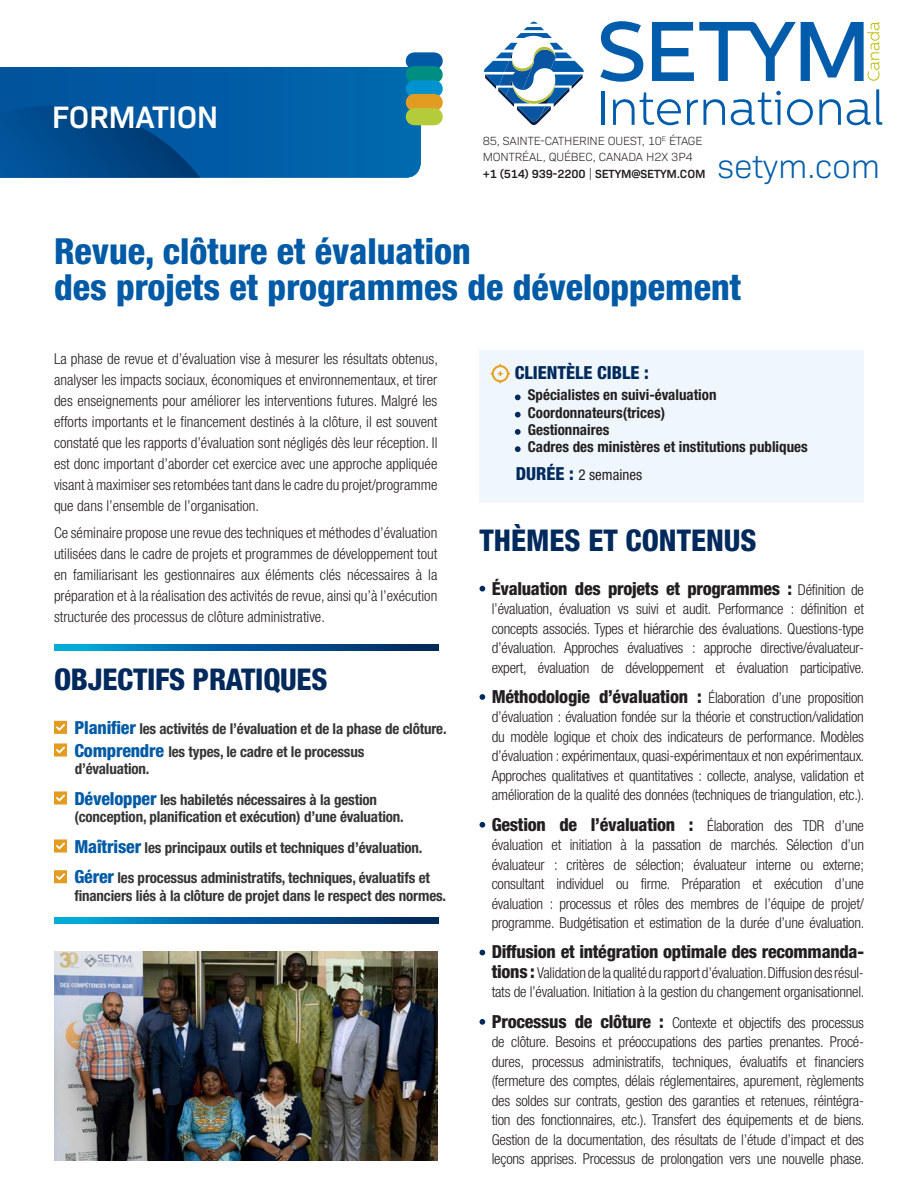
<style>
.page{position:relative;width:918px;height:1188px;background:#fff}
.page>*{position:absolute;margin:0;border:0;box-sizing:border-box;transform-origin:0 0}
.t1{font:800 condensed 36px "Helvetica Neue LT Std";color:#015aa5}
.t2{font:300 33.75px "Bio Sans";letter-spacing:-.01em;color:#015dab}
.t3{font:600 31.5px "Bio Sans";letter-spacing:-.015em;color:#fff}
.t4{font:800 condensed 30px "Helvetica Neue LT Std";letter-spacing:-.01em;color:#00295c}
.t5{font:800 condensed 18px "Helvetica Neue LT Std";letter-spacing:-.015em;color:#231f20}
.t6{font:800 condensed 18px "Helvetica Neue LT Std";color:#00295c}
.Body{font:300 condensed 15px/19.5px "Helvetica Neue LT Std";letter-spacing:-.015em;color:#231f20;text-align:justify}
.t7{font:700 condensed 15px/17.2px "Helvetica Neue LT Std";letter-spacing:-.01em;color:#363536}
.t8{font:700 condensed 15px/17.2px "Helvetica Neue LT Std";color:#231f20}
.t9{font:condensed 15px "Helvetica Neue LT Std";color:#231f20}
.t10{font:300 12px/16.5px "Bio Sans";letter-spacing:-.01em;color:#231f20}
.s1{font-weight:600}
.s2{font-weight:800;font-size:18px;color:#015aa5}
.s3{font-weight:800;font-size:18px;color:#00295c}
.s4{font-weight:300;font-size:15px}
.s5{font-weight:800;font-size:18px}
</style>
<div class="page">
<svg style="left:0;top:67px;width:421px;height:111px;background:#0260a6"></svg>
<svg style="left:0;top:105px;width:200px;height:73px;background:#004c8e"></svg>
<div style="left:414px;top:52px;width:20px;height:18px;background:#015aa5"></div>
<div style="left:414px;top:66px;width:20px;height:17px;background:#008d82"></div>
<div style="left:414px;top:80px;width:20px;height:17px;background:#0093d0"></div>
<div style="left:414px;top:94px;width:20px;height:17px;background:#e29c22"></div>
<div style="left:414px;top:108px;width:20px;height:17px;background:#b4cc3a"></div>
<svg style="left:484px;top:21px;width:100px;height:104px"></svg>
<svg style="left:600px;top:21px;width:43px;height:61px"></svg>
<hr style="left:601px;top:91px;width:3px;height:34px;background:#015dab">
<svg style="left:613px;top:92px;width:68px;height:33px"></svg>
<svg style="left:687px;top:100px;width:11px;height:25px"></svg>
<svg style="left:704px;top:99px;width:21px;height:26px"></svg>
<svg style="left:731px;top:91px;width:50px;height:34px"></svg>
<svg style="left:787px;top:99px;width:26px;height:26px"></svg>
<svg style="left:819px;top:99px;width:22px;height:26px"></svg>
<svg style="left:847px;top:89px;width:35px;height:36px"></svg>
<svg style="left:652px;top:22px;width:228px;height:59px"></svg>
<div style="left:480px;top:351px;width:384px;height:152px;background:#eff7fc"></div>
<svg style="left:480px;top:586px;width:5px;height:6px"></svg>
<svg style="left:480px;top:694px;width:5px;height:6px"></svg>
<svg style="left:480px;top:822px;width:5px;height:6px"></svg>
<svg style="left:480px;top:950px;width:5px;height:5px"></svg>
<svg style="left:480px;top:1019px;width:5px;height:6px"></svg>
<svg style="left:491px;top:364px;width:19px;height:19px"></svg>
<svg style="left:515px;top:395px;width:6px;height:5px"></svg>
<svg style="left:515px;top:412px;width:6px;height:6px"></svg>
<svg style="left:515px;top:429px;width:6px;height:6px"></svg>
<svg style="left:515px;top:446px;width:6px;height:6px"></svg>
<img style="left:54px;top:952px;width:383px;height:209px">
<svg style="left:54px;top:645px;width:384px;height:6px;background:#00619d"></svg>
<svg style="left:54px;top:721px;width:13px;height:13px"></svg>
<svg style="left:54px;top:743px;width:13px;height:14px"></svg>
<svg style="left:54px;top:791px;width:13px;height:14px"></svg>
<svg style="left:54px;top:839px;width:13px;height:14px"></svg>
<svg style="left:54px;top:870px;width:13px;height:13px"></svg>
<svg style="left:54px;top:917px;width:384px;height:6px;background:#00619d"></svg>
<h3 class="t3" style="left:52px;top:94px;width:168px">FORMATION</h3>
<p class="t10" style="left:483px;top:131px;width:224px">85, SAINTE-CATHERINE OUEST, 10<sup>E</sup> ÉTAGE<br>MONTRÉAL, QUÉBEC, CANADA H2X 3P4 <span class="s1">+1 (514) 939-2200</span> | <span class="s1">SETYM@SETYM.COM</span></p>
<h2 class="t2" style="left:718px;top:142px;width:164px">setym.com</h2>
<p class="t1" style="left:54px;top:228px;width:418px">Revue, clôture et évaluation</p>
<p class="t1" style="left:54px;top:264px;width:689px">des projets et programmes de développement</p>
<p class="Body" style="left:54px;top:348px;width:386px;line-height:21px">La phase de revue et d’évaluation vise à mesurer les résultats obtenus, analyser les impacts sociaux, économiques et environnementaux, et tirer des enseignements pour améliorer les interventions futures. Malgré les efforts importants et le financement destinés à la clôture, il est souvent constaté que les rapports d’évaluation sont négligés dès leur réception. Il est donc important d’aborder cet exercice avec une approche appliquée visant à maximiser ses retombées tant dans le cadre du projet/programme que dans l’ensemble de l’organisation.</p>
<p class="Body" style="left:54px;top:522px;width:385px;line-height:21px">Ce séminaire propose une revue des techniques et méthodes d’évaluation utilisées dans le cadre de projets et programmes de développement tout en familiarisant les gestionnaires aux éléments clés nécessaires à la préparation et à la réalisation des activités de revue, ainsi qu’à l’exécution structurée des processus de clôture administrative.</p>
<p class="t4" style="left:54px;top:660px;width:275px">OBJECTIFS PRATIQUES</p>
<p class="t7" style="left:74px;top:720px;width:374px"><span class="s2">Planifier</span> les activités de l’évaluation et de la phase de clôture.</p>
<p class="t7" style="left:74px;top:742px;width:292px"><span class="s2">Comprendre</span> les types, le cadre et le processus d’évaluation.</p>
<p class="t7" style="left:74px;top:790px;width:331px"><span class="s2">Développer</span> les habiletés nécessaires à la gestion (conception, planification et exécution) d’une évaluation.</p>
<p class="t7" style="left:74px;top:838px;width:350px"><span class="s2">Maîtriser</span> les principaux outils et techniques d’évaluation.</p>
<p class="t7" style="left:74px;top:869px;width:373px"><span class="s2">Gérer</span> les processus administratifs, techniques, évaluatifs et financiers liés à la clôture de projet dans le respect des normes.</p>
<p class="t6" style="left:515px;top:361px;width:136px">CLIENTÈLE CIBLE :</p>
<p class="t8" style="left:528px;top:386px;width:282px">Spécialistes en suivi-évaluation<br>Coordonnateurs(trices)<br>Gestionnaires<br>Cadres des ministères et institutions publiques</p>
<p class="t9" style="left:516px;top:466px;width:128px"><span class="s3">DURÉE :</span> 2 semaines</p>
<p class="t4" style="left:480px;top:521px;width:279px">THÈMES ET CONTENUS</p>
<p class="t5" style="left:492px;top:577px;width:374px">Évaluation des projets et programmes : <span class="s4">Définition de</span></p>
<p class="Body" style="left:492px;top:599px;width:374px">l’évaluation, évaluation vs suivi et audit. Performance : définition et concepts associés. Types et hiérarchie des évaluations. Questions-type d’évaluation. Approches évaluatives : approche directive/évaluateur&shy;expert, évaluation de développement et évaluation participative.</p>
<p class="Body" style="left:492px;top:688px;width:374px"><span class="s5">Méthodologie d’évaluation :</span> Élaboration d’une proposition d’évaluation : évaluation fondée sur la théorie et construction/validation du modèle logique et choix des indicateurs de performance. Modèles d’évaluation : expérimentaux, quasi-expérimentaux et non expérimentaux.<br>Approches qualitatives et quantitatives : collecte, analyse, validation et amélioration de la qualité des données (techniques de triangulation, etc.).</p>
<p class="t5" style="left:492px;top:813px;width:374px">Gestion de l’évaluation : <span class="s4">Élaboration des TDR d’une</span></p>
<p class="Body" style="left:492px;top:835px;width:374px">évaluation et initiation à la passation de marchés. Sélection d’un évaluateur : critères de sélection; évaluateur interne ou externe; consultant individuel ou firme. Préparation et exécution d’une évaluation : processus et rôles des membres de l’équipe de projet/ programme. Budgétisation et estimation de la durée d’une évaluation.</p>
<p class="t5" style="left:492px;top:941px;width:374px">Diffusion et intégration optimale des recommanda-</p>
<p class="Body" style="left:492px;top:963px;width:374px"><span class="s5">tions :</span> Validation de la qualité du rapport d’évaluation. Diffusion des résul&shy;tats de l’évaluation. Initiation à la gestion du changement organisationnel.</p>
<p class="Body" style="left:492px;top:1013px;width:374px"><span class="s5">Processus de clôture :</span> Contexte et objectifs des processus de clôture. Besoins et préoccupations des parties prenantes. Procé&shy;dures, processus administratifs, techniques, évaluatifs et financiers (fermeture des comptes, délais réglementaires, apurement, règlements des soldes sur contrats, gestion des garanties et retenues, réintégra&shy;tion des fonctionnaires, etc.). Transfert des équipements et de biens.<br>Gestion de la documentation, des résultats de l’étude d’impact et des leçons apprises. Processus de prolongation vers une nouvelle phase.</p>
</div>
